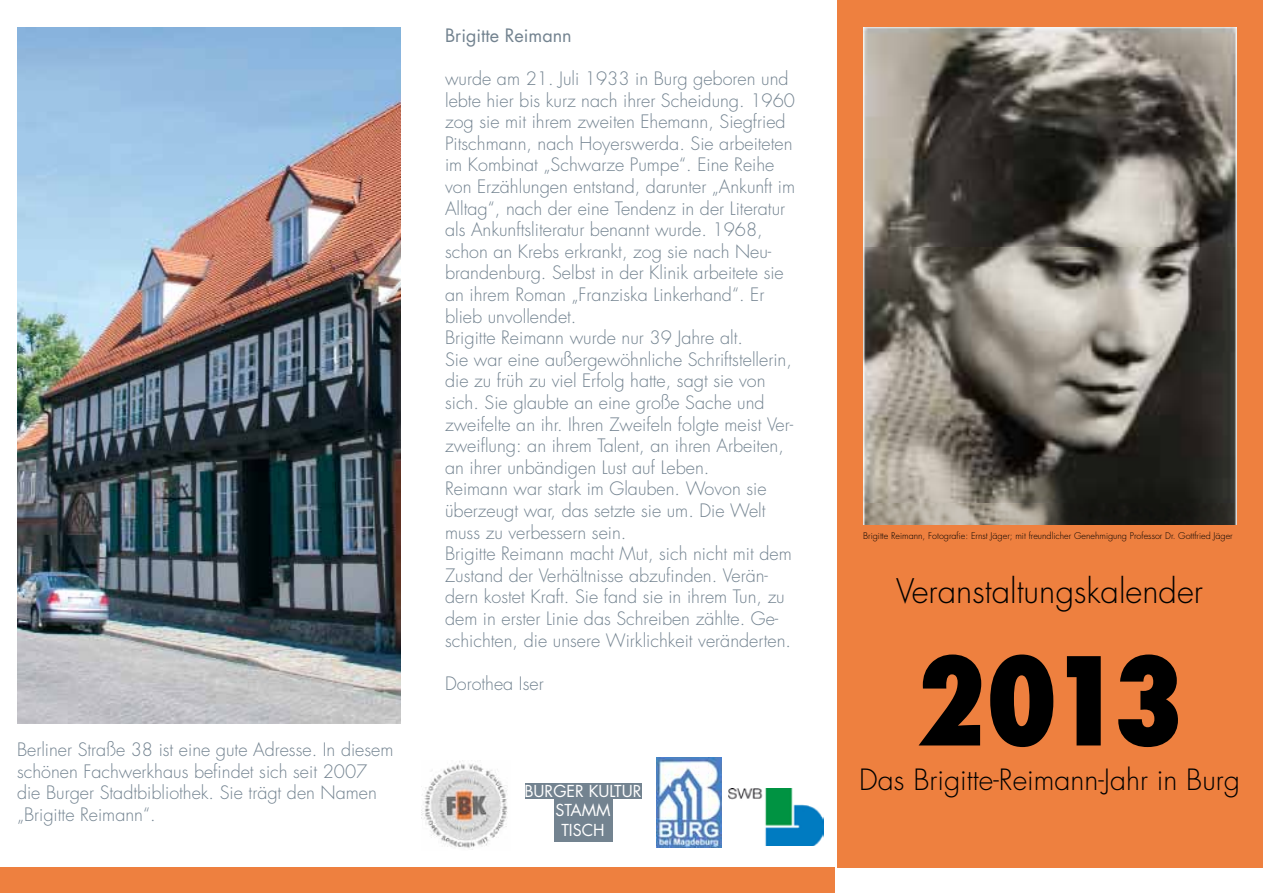
<style>
.page{position:relative;width:1263px;height:893px;background:#fff}
.page>*{position:absolute;margin:0;border:0;box-sizing:border-box;transform-origin:0 0}
.t1{font:800 condensed 118.5px "Futura";color:#000}
.t2{font:300 33px "Futura";color:#000}
.t3{font:300 28.5px "Futura";color:#000}
.t4{font:300 18px/21.6px "Futura";color:#738390}
.t5{font:18px "Futura";color:#738390}
.t6{font:16.05px/19.4px "Futura";color:#fff;text-align:center}
.t7{font:300 9px "Futura";color:#000}
</style>
<div class="page">
<div style="left:838px;top:0;width:425px;height:867px;background:#ee803f"></div>
<div style="left:0;top:867px;width:835px;height:26px;background:#ee803f"></div>
<img style="left:863px;top:28px;width:373px;height:496px">
<img style="left:422px;top:760px;width:86px;height:90px">
<img style="left:657px;top:757px;width:65px;height:91px">
<img style="left:728px;top:788px;width:95px;height:57px">
<div style="left:525px;top:783px;width:117px;height:15px;background:#738390"></div>
<div style="left:554px;top:797px;width:58px;height:45px;background:#738390"></div>
<img style="left:17px;top:28px;width:383px;height:695px">
<p class="t4" style="left:17px;top:739px;width:378px">Berliner Straße 38 ist eine gute Adresse. In diesem schönen Fachwerkhaus befindet sich seit 2007 die Burger Stadtbibliothek. Sie trägt den Namen „Brigitte Reimann“.</p>
<p class="t5" style="left:445px;top:23px;width:128px">Brigitte Reimann</p>
<p class="t4" style="left:445px;top:68px;width:352px">wurde am 21. Juli 1933 in Burg geboren und lebte hier bis kurz nach ihrer Scheidung. 1960 zog sie mit ihrem zweiten Ehemann, Siegfried Pitschmann, nach Hoyerswerda. Sie arbeiteten im Kombinat „Schwarze Pumpe“. Eine Reihe von Erzählungen entstand, darunter „Ankunft im Alltag“, nach der eine Tendenz in der Literatur als Ankunftsliteratur benannt wurde. 1968, schon an Krebs erkrankt, zog sie nach Neu&shy;brandenburg. Selbst in der Klinik arbeitete sie an ihrem Roman „Franziska Linkerhand“. Er blieb unvollendet.<br>Brigitte Reimann wurde nur 39 Jahre alt.<br>Sie war eine außergewöhnliche Schriftstellerin, die zu früh zu viel Erfolg hatte, sagt sie von sich. Sie glaubte an eine große Sache und zweifelte an ihr. Ihren Zweifeln folgte meist Ver&shy;zweiflung: an ihrem Talent, an ihren Arbeiten, an ihrer unbändigen Lust auf Leben.<br>Reimann war stark im Glauben. Wovon sie überzeugt war, das setzte sie um. Die Welt muss zu verbessern sein.<br>Brigitte Reimann macht Mut, sich nicht mit dem Zustand der Verhältnisse abzufinden. Verän&shy;dern kostet Kraft. Sie fand sie in ihrem Tun, zu dem in erster Linie das Schreiben zählte. Ge&shy;schichten, die unsere Wirklichkeit veränderten.</p>
<p class="t4" style="left:445px;top:673px;width:100px">Dorothea Iser</p>
<p class="t6" style="left:524px;top:781px;width:119px">BURGER KULTUR<br>STAMM<br>TISCH</p>
<p class="t7" style="left:863px;top:530px;width:371px">Brigitte Reimann, Fotografie: Ernst Jäger; mit freundlicher Genehmigung Professor Dr. Gottfried Jäger</p>
<h2 class="t2" style="left:896px;top:570px;width:308px">Veranstaltungskalender</h2>
<h1 class="t1" style="left:915px;top:621px;width:271px">2013</h1>
<h3 class="t3" style="left:859px;top:761px;width:382px">Das Brigitte-Reimann-Jahr in Burg</h3>
</div>
